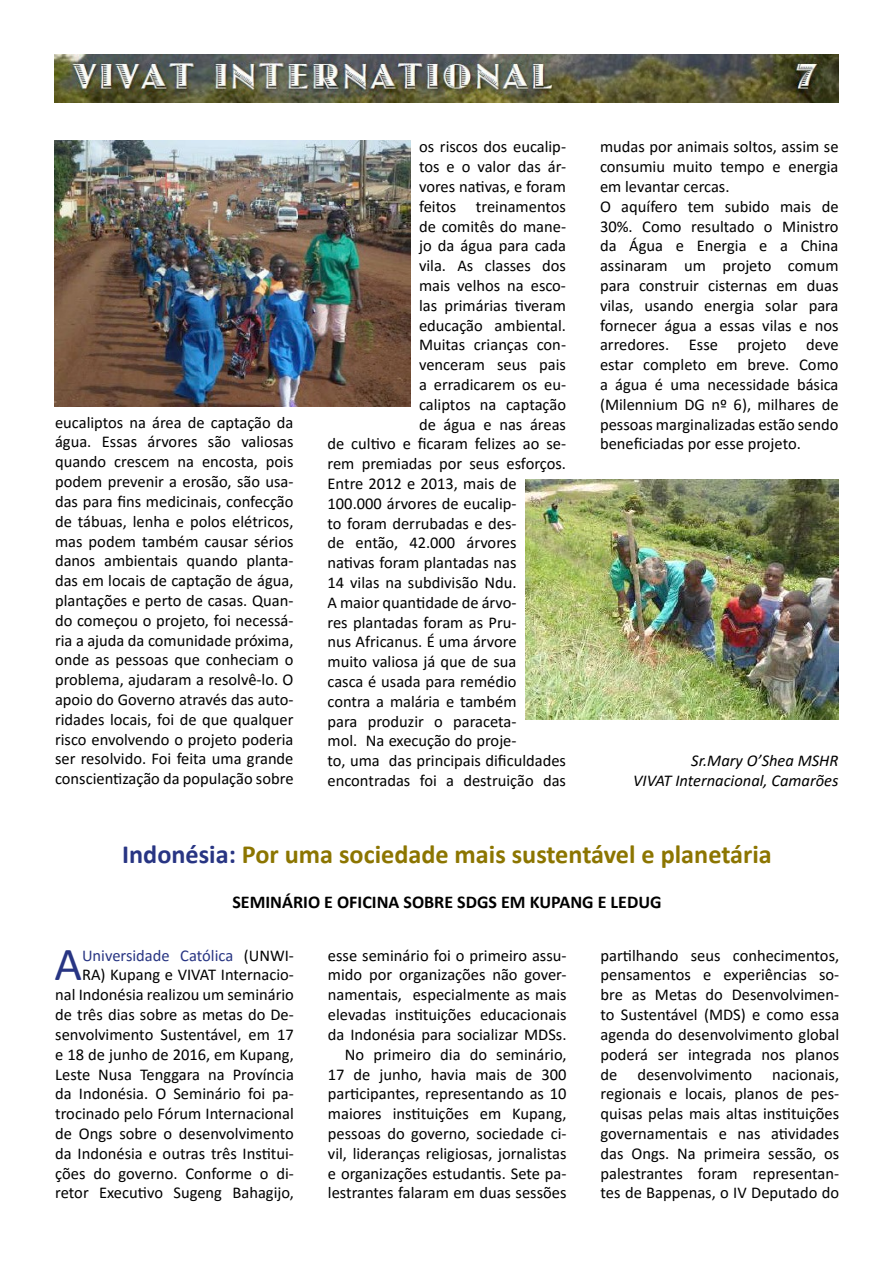
<style>
.page{position:relative;width:893px;height:1263px;background:#fff}
.page>*{position:absolute;margin:0;border:0;box-sizing:border-box;transform-origin:0 0}
.t1{font:47.7px "Calibri";color:#283583}
.t2{font:700 26.25px "Calibri";color:#8c7500}
.t3{font:700 18px "Calibri";color:#000}
.t4{font:16.5px/19.8px "Calibri";color:#000;text-align:justify}
.t5{font:italic 16.5px/19.8px "Calibri";color:#000;text-align:right}
.s1{color:#283583}
</style>
<div class="page">
<img style="left:54px;top:54px;width:785px;height:48px">
<img style="left:525px;top:480px;width:313px;height:240px">
<img style="left:54px;top:140px;width:357px;height:267px">
<p class="t4" style="left:55px;top:412px;width:240px">eucaliptos na área de captação da água. Essas árvores são valiosas quando crescem na encosta, pois podem prevenir a erosão, são usa&shy;das para fins medicinais, confecção de tábuas, lenha e polos elétricos, mas podem também causar sérios danos ambientais quando planta&shy;das em locais de captação de água, plantações e perto de casas. Quan&shy;do começou o projeto, foi necessá&shy;ria a ajuda da comunidade próxima, onde as pessoas que conheciam o problema, ajudaram a resolvê-lo. O apoio do Governo através das auto&shy;ridades locais, foi de que qualquer risco envolvendo o projeto poderia ser resolvido. Foi feita uma grande conscientização da população sobre</p>
<p class="t4" style="left:419px;top:137px;width:148px">os riscos dos eucalip-</p>
<p class="t4" style="left:419px;top:156px;width:148px">tos e o valor das ár-</p>
<p class="t4" style="left:419px;top:176px;width:148px">vores nativas, e foram</p>
<p class="t4" style="left:419px;top:196px;width:148px">feitos treinamentos</p>
<p class="t4" style="left:419px;top:216px;width:148px">de comitês do mane-</p>
<p class="t4" style="left:419px;top:236px;width:148px">jo da água para cada</p>
<p class="t4" style="left:419px;top:255px;width:148px">vila. As classes dos</p>
<p class="t4" style="left:419px;top:275px;width:148px">mais velhos na esco-</p>
<p class="t4" style="left:419px;top:295px;width:148px">las primárias tiveram</p>
<p class="t4" style="left:419px;top:315px;width:148px">educação ambiental.</p>
<p class="t4" style="left:419px;top:335px;width:148px">Muitas crianças con-</p>
<p class="t4" style="left:419px;top:354px;width:148px">venceram seus pais</p>
<p class="t4" style="left:419px;top:374px;width:148px">a erradicarem os eu-</p>
<p class="t4" style="left:419px;top:394px;width:148px">caliptos na captação</p>
<p class="t4" style="left:419px;top:414px;width:148px">de água e nas áreas</p>
<p class="t4" style="left:328px;top:434px;width:240px">de cultivo e ficaram felizes ao se-</p>
<p class="t4" style="left:328px;top:453px;width:240px">rem premiadas por seus esforços.</p>
<p class="t4" style="left:328px;top:473px;width:190px">Entre 2012 e 2013, mais de</p>
<p class="t4" style="left:328px;top:493px;width:190px">100.000 árvores de eucalip-</p>
<p class="t4" style="left:328px;top:513px;width:190px">to foram derrubadas e des-</p>
<p class="t4" style="left:328px;top:533px;width:190px">de então, 42.000 árvores</p>
<p class="t4" style="left:328px;top:552px;width:190px">nativas foram plantadas nas</p>
<p class="t4" style="left:328px;top:572px;width:190px">14 vilas na subdivisão Ndu.</p>
<p class="t4" style="left:328px;top:592px;width:190px">A maior quantidade de árvo-</p>
<p class="t4" style="left:328px;top:612px;width:190px">res plantadas foram as Pru-</p>
<p class="t4" style="left:328px;top:632px;width:190px">nus Africanus. É uma árvore</p>
<p class="t4" style="left:328px;top:651px;width:190px">muito valiosa já que de sua</p>
<p class="t4" style="left:328px;top:671px;width:190px">casca é usada para remédio</p>
<p class="t4" style="left:328px;top:691px;width:190px">contra a malária e também</p>
<p class="t4" style="left:328px;top:711px;width:190px">para produzir o paraceta-</p>
<p class="t4" style="left:328px;top:731px;width:190px">mol. Na execução do proje-</p>
<p class="t4" style="left:328px;top:750px;width:240px">to, uma das principais dificuldades</p>
<p class="t4" style="left:328px;top:770px;width:240px">encontradas foi a destruição das</p>
<p class="t4" style="left:600px;top:137px;width:240px;text-align:left">mudas por animais soltos, assim se consumiu muito tempo e energia em levantar cercas.<br>O aquífero tem subido mais de<br>30%. Como resultado o Ministro da Água e Energia e a China assinaram um projeto comum para construir cisternas em duas vilas, usando energia solar para fornecer água a essas vilas e nos arredores. Esse projeto deve estar completo em breve. Como a água é uma necessidade básica (Milennium DG nº 6), milhares de pessoas marginalizadas estão sendo beneficiadas por esse projeto.</p>
<p class="t5" style="left:633px;top:750px;width:207px">Sr.Mary O’Shea MSHR<br>VIVAT Internacional, Camarões</p>
<h2 class="t2" style="left:122px;top:836px;width:651px"><span class="s1">Indonésia:</span> Por uma sociedade mais sustentável e planetária</h2>
<p class="t3" style="left:232px;top:889px;width:431px">SEMINÁRIO E OFICINA SOBRE SDGS EM KUPANG E LEDUG</p>
<p class="t4" style="left:55px;top:945px;width:240px;text-align:right"><span class="s1">Universidade Católica</span> (UNWI-RA) Kupang e VIVAT Internacio-<br>nal Indonésia realizou um seminário de três dias sobre as metas do De&shy;senvolvimento Sustentável, em 17 e 18 de junho de 2016, em Kupang, Leste Nusa Tenggara na Província da Indonésia. O Seminário foi pa&shy;trocinado pelo Fórum Internacional de Ongs sobre o desenvolvimento da Indonésia e outras três Institui&shy;ções do governo. Conforme o di&shy;retor Executivo Sugeng Bahagijo,</p>
<p class="t4" style="left:328px;top:945px;width:240px;text-align:right">esse seminário foi o primeiro assu&shy;mido por organizações não gover&shy;namentais, especialmente as mais elevadas instituições educacionais da Indonésia para socializar MDSs.<br>No primeiro dia do seminário, 17 de junho, havia mais de 300 participantes, representando as 10 maiores instituições em Kupang, pessoas do governo, sociedade ci&shy;vil, lideranças religiosas, jornalistas e organizações estudantis. Sete pa&shy;lestrantes falaram em duas sessões</p>
<p class="t4" style="left:601px;top:945px;width:240px">partilhando seus conhecimentos, pensamentos e experiências so&shy;bre as Metas do Desenvolvimen&shy;to Sustentável (MDS) e como essa agenda do desenvolvimento global poderá ser integrada nos planos de desenvolvimento nacionais, regionais e locais, planos de pes&shy;quisas pelas mais altas instituições governamentais e nas atividades das Ongs. Na primeira sessão, os palestrantes foram representan&shy;tes de Bappenas, o IV Deputado do</p>
<h1 class="t1" style="left:54px;top:931px;width:29px">A</h1>
</div>
